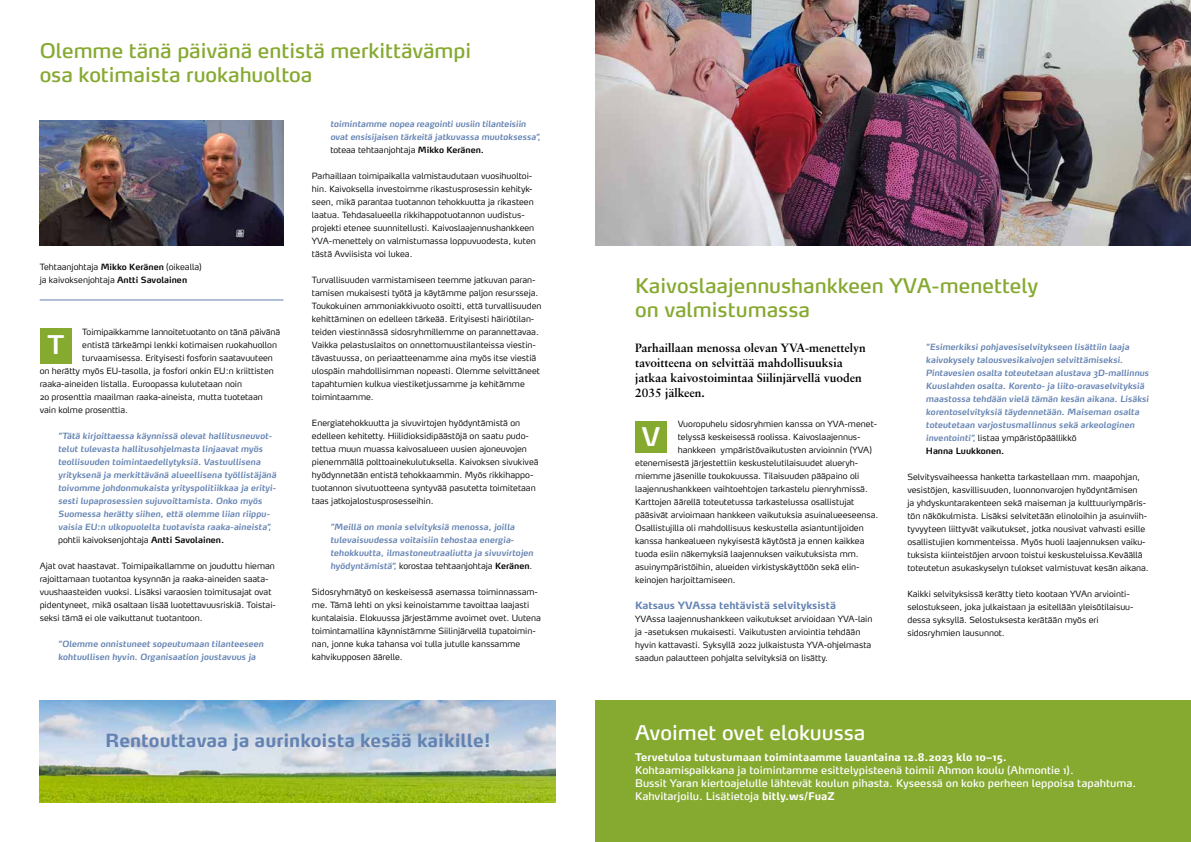
<style>
.page{position:relative;width:1191px;height:842px;background:#fff}
.page>*{position:absolute;margin:0;border:0;box-sizing:border-box;transform-origin:0 0}
.t1{font:600 25.5px "Max OT";color:#fff}
.t2{font:20px/24px "Max OT";color:#86a930}
.t3{font:20px "Max OT";color:#fff}
.t4{font:700 18px "Max OT";color:#6382b2}
.t5{font:700 12px/15px "Sabon LT Std";color:#000}
.t6{font:10.5px/13.3px "Max OT";color:#fff}
.t7{font:700 10.5px "Max OT";color:#fff}
.t8{font:700 10px "Max OT";color:#6382b2}
.t9{font:300 8.5px/13px "Max OT";color:#000}
.t10{font:600 8.5px/13px "Max OT";color:#6382b2}
.s1{font-weight:600}
.s2{font-weight:300;color:#000}
.s3{color:#000}
.s4{font-weight:700}
</style>
<div class="page">
<img style="left:40px;top:700px;width:516px;height:102px">
<img style="left:40px;top:120px;width:243px;height:125px">
<img style="left:595px;top:0;width:596px;height:245px">
<div style="left:40px;top:328px;width:32px;height:35px;background:#86a930"></div>
<div style="left:635px;top:421px;width:32px;height:32px;background:#86a930"></div>
<div style="left:595px;top:700px;width:596px;height:142px;background:#86a930"></div>
<hr style="left:40px;top:300px;width:243px;height:1px;background:#6382b2">
<h2 class="t2" style="left:40px;top:38px;width:433px">Olemme tänä päivänä entistä merkittävämpi osa kotimaista ruokahuoltoa</h2>
<p class="t9" style="left:40px;top:260px;width:164px">Tehtaanjohtaja <span class="s1">Mikko Keränen</span> (oikealla) ja kaivoksenjohtaja <span class="s1">Antti Savolainen</span></p>
<p class="t9" style="left:82px;top:325px;width:199px">Toimipaikkamme lannoitetuotanto on tänä päivänä</p>
<p class="t9" style="left:82px;top:338px;width:196px">entistä tärkeämpi lenkki kotimaisen ruokahuollon</p>
<p class="t9" style="left:82px;top:351px;width:192px">turvaamisessa. Erityisesti fosforin saatavuuteen</p>
<p class="t9" style="left:40px;top:364px;width:236px">on herätty myös EU-tasolla, ja fosfori onkin EU:n kriittisten</p>
<p class="t9" style="left:40px;top:377px;width:204px">raaka-aineiden listalla. Euroopassa kulutetaan noin</p>
<p class="t9" style="left:40px;top:390px;width:225px">20 prosenttia maailman raaka-aineista, mutta tuotetaan</p>
<p class="t9" style="left:40px;top:403px;width:90px">vain kolme prosenttia.</p>
<p class="t10" style="left:58px;top:429px;width:221px">”Tätä kirjoittaessa käynnissä olevat hallitusneuvot&shy;telut tulevasta hallitusohjelmasta linjaavat myös teollisuuden toimintaedellytyksiä. Vastuullisena yrityksenä ja merkittävänä alueellisena työllistäjänä toivomme johdonmukaista yrityspolitiikkaa ja erityi&shy;sesti lupaprosessien sujuvoittamista. Onko myös Suomessa herätty siihen, että olemme liian riippu&shy;vaisia EU:n ulkopuolelta tuotavista raaka-aineista”, <span class="s2">pohtii kaivoksenjohtaja</span> <span class="s3">Antti Savolainen.</span></p>
<p class="t9" style="left:40px;top:559px;width:238px">Ajat ovat haastavat. Toimipaikallamme on jouduttu hieman rajoittamaan tuotantoa kysynnän ja raaka-aineiden saata&shy;vuushaasteiden vuoksi. Lisäksi varaosien toimitusajat ovat pidentyneet, mikä osaltaan lisää luotettavuusriskiä. Toistai&shy;seksi tämä ei ole vaikuttanut tuotantoon.</p>
<p class="t10" style="left:58px;top:637px;width:208px">”Olemme onnistuneet sopeutumaan tilanteeseen kohtuullisen hyvin. Organisaation joustavuus ja</p>
<h1 class="t1" style="left:47px;top:328px;width:18px">T</h1>
<p class="t10" style="left:330px;top:117px;width:213px">toimintamme nopea reagointi uusiin tilanteisiin ovat ensisijaisen tärkeitä jatkuvassa muutoksessa”, <span class="s2">toteaa tehtaanjohtaja</span> <span class="s3">Mikko Keränen.</span></p>
<p class="t9" style="left:312px;top:169px;width:225px">Parhaillaan toimipaikalla valmistaudutaan vuosihuoltoi&shy;hin. Kaivoksella investoimme rikastusprosessin kehityk&shy;seen, mikä parantaa tuotannon tehokkuutta ja rikasteen laatua. Tehdasalueella rikkihappotuotannon uudistus&shy;projekti etenee suunnitellusti. Kaivoslaajennushankkeen YVA-menettely on valmistumassa loppuvuodesta, kuten tästä Avviisista voi lukea.</p>
<p class="t9" style="left:312px;top:273px;width:231px">Turvallisuuden varmistamiseen teemme jatkuvan paran&shy;tamisen mukaisesti työtä ja käytämme paljon resursseja.<br>Toukokuinen ammoniakkivuoto osoitti, että turvallisuuden kehittäminen on edelleen tärkeää. Erityisesti häiriötilan&shy;teiden viestinnässä sidosryhmillemme on parannettavaa.<br>Vaikka pelastuslaitos on onnettomuustilanteissa viestin&shy;tävastuussa, on periaatteenamme aina myös itse viestiä ulospäin mahdollisimman nopeasti. Olemme selvittäneet tapahtumien kulkua viestiketjussamme ja kehitämme toimintaamme.</p>
<p class="t9" style="left:312px;top:416px;width:228px">Energiatehokkuutta ja sivuvirtojen hyödyntämistä on edelleen kehitetty. Hiilidioksidipäästöjä on saatu pudo&shy;tettua muun muassa kaivosalueen uusien ajoneuvojen pienemmällä polttoainekulutuksella. Kaivoksen sivukiveä hyödynnetään entistä tehokkaammin. Myös rikkihappo&shy;tuotannon sivutuotteena syntyvää pasutetta toimitetaan taas jatkojalostusprosesseihin.</p>
<p class="t10" style="left:330px;top:520px;width:206px">”Meillä on monia selvityksiä menossa, joilla tulevaisuudessa voitaisiin tehostaa energia&shy;tehokkuutta, ilmastoneutraaliutta ja sivuvirtojen hyödyntämistä”, <span class="s2">korostaa tehtaanjohtaja</span> <span class="s3">Keränen</span><span class="s2">.</span></p>
<p class="t9" style="left:312px;top:585px;width:230px">Sidosryhmätyö on keskeisessä asemassa toiminnassam&shy;me. Tämä lehti on yksi keinoistamme tavoittaa laajasti kuntalaisia. Elokuussa järjestämme avoimet ovet. Uutena toimintamallina käynnistämme Siilinjärvellä tupatoimin&shy;nan, jonne kuka tahansa voi tulla jutulle kanssamme kahvikupposen äärelle.</p>
<h3 class="t4" style="left:105px;top:729px;width:387px">Rentouttavaa ja aurinkoista kesää kaikille!</h3>
<h2 class="t2" style="left:635px;top:273px;width:404px">Kaivoslaajennushankkeen YVA-menettely on valmistumassa</h2>
<h3 class="t5" style="left:635px;top:340px;width:232px">Parhaillaan menossa olevan YVA-menettelyn tavoitteena on selvittää mahdollisuuksia jatkaa kaivostoimintaa Siilinjärvellä vuoden 2035 jälkeen.</h3>
<p class="t10" style="left:926px;top:340px;width:226px">”Esimerkiksi pohjavesiselvitykseen lisättiin laaja kaivokysely talousvesikaivojen selvittämiseksi.<br>Pintavesien osalta toteutetaan alustava 3D-mallinnus Kuuslahden osalta. Korento- ja liito-oravaselvityksiä maastossa tehdään vielä tämän kesän aikana. Lisäksi korentoselvityksiä täydennetään. Maiseman osalta toteutetaan varjostusmallinnus sekä arkeologinen inventointi”, <span class="s2">listaa ympäristöpäällikkö<br></span><span class="s3">Hanna Luukkonen.</span></p>
<p class="t9" style="left:907px;top:470px;width:243px">Selvitysvaiheessa hanketta tarkastellaan mm. maapohjan, vesistöjen, kasvillisuuden, luonnonvarojen hyödyntämisen<br>ja yhdyskuntarakenteen sekä maiseman ja kulttuuriympäris&shy;tön näkökulmista. Lisäksi selvitetään elinoloihin ja asuinviih&shy;tyvyyteen liittyvät vaikutukset, jotka nousivat vahvasti esille osallistujien kommenteissa. Myös huoli laajennuksen vaiku&shy;tuksista kiinteistöjen arvoon toistui keskusteluissa.Keväällä toteutetun asukaskyselyn tulokset valmistuvat kesän aikana.</p>
<p class="t9" style="left:907px;top:587px;width:228px">Kaikki selvityksissä kerätty tieto kootaan YVAn arviointi&shy;selostukseen, joka julkaistaan ja esitellään yleisötilaisuu&shy;dessa syksyllä. Selostuksesta kerätään myös eri sidosryhmien lausunnot.</p>
<p class="t9" style="left:677px;top:417px;width:201px">Vuoropuhelu sidosryhmien kanssa on YVA-menet-</p>
<p class="t9" style="left:677px;top:430px;width:184px">telyssä keskeisessä roolissa. Kaivoslaajennus-</p>
<p class="t9" style="left:677px;top:443px;width:196px">hankkeen ympäristövaikutusten arvioinnin (YVA)</p>
<p class="t9" style="left:635px;top:456px;width:224px">etenemisestä järjestettiin keskustelutilaisuudet alueryh-</p>
<p class="t9" style="left:635px;top:469px;width:226px">miemme jäsenille toukokuussa. Tilaisuuden pääpaino oli</p>
<p class="t9" style="left:635px;top:482px;width:234px">laajennushankkeen vaihtoehtojen tarkastelu pienryhmissä.</p>
<p class="t9" style="left:635px;top:495px;width:221px">Karttojen äärellä toteutetussa tarkastelussa osallistujat</p>
<p class="t9" style="left:635px;top:508px;width:245px">pääsivät arvioimaan hankkeen vaikutuksia asuinalueeseensa.</p>
<p class="t9" style="left:635px;top:521px;width:230px">Osallistujilla oli mahdollisuus keskustella asiantuntijoiden</p>
<p class="t9" style="left:635px;top:534px;width:231px">kanssa hankealueen nykyisestä käytöstä ja ennen kaikkea</p>
<p class="t9" style="left:635px;top:547px;width:225px">tuoda esiin näkemyksiä laajennuksen vaikutuksista mm.</p>
<p class="t9" style="left:635px;top:560px;width:226px">asuinympäristöihin, alueiden virkistyskäyttöön sekä elin-</p>
<p class="t9" style="left:635px;top:573px;width:102px">keinojen harjoittamiseen.</p>
<p class="t8" style="left:635px;top:599px;width:202px">Katsaus YVAssa tehtävistä selvityksistä</p>
<p class="t9" style="left:635px;top:612px;width:239px">YVAssa laajennushankkeen vaikutukset arvioidaan YVA-lain ja -asetuksen mukaisesti. Vaikutusten arviointia tehdään hyvin kattavasti. Syksyllä 2022 julkaistusta YVA-ohjelmasta saadun palautteen pohjalta selvityksiä on lisätty.</p>
<h1 class="t1" style="left:641px;top:420px;width:20px">V</h1>
<h2 class="t3" style="left:635px;top:719px;width:231px">Avoimet ovet elokuussa</h2>
<p class="t7" style="left:635px;top:750px;width:373px">Tervetuloa tutustumaan toimintaamme lauantaina 12.8.2023 klo 10–15.</p>
<p class="t6" style="left:635px;top:763px;width:502px">Kohtaamispaikkana ja toimintamme esittelypisteenä toimii Ahmon koulu (Ahmontie 1).<br>Bussit Yaran kiertoajelulle lähtevät koulun pihasta. Kyseessä on koko perheen leppoisa tapahtuma.<br>Kahvitarjoilu. Lisätietoja <span class="s4">bitly.ws/FuaZ</span></p>
</div>
